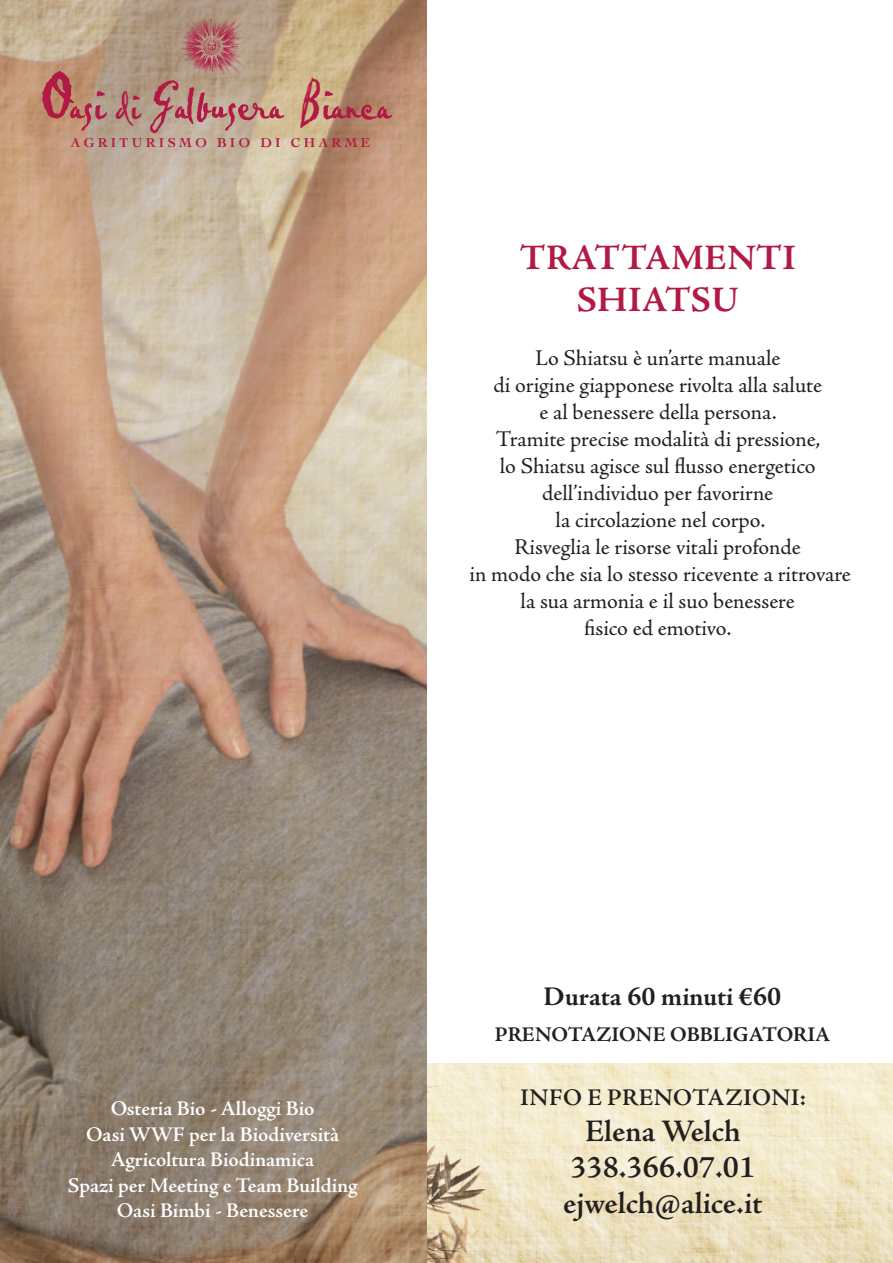
<style>
.page{position:relative;width:893px;height:1263px;background:#fff}
.page>*{position:absolute;margin:0;border:0;box-sizing:border-box;transform-origin:0 0}
.t1{font:55.65px "Pablo";color:#b21944}
.t2{font:700 36px/42px "Adobe Jenson Pro";letter-spacing:.015em;color:#b21944;text-align:center}
.t3{font:600 31.5px "Adobe Jenson Pro";letter-spacing:-.005em;color:#231f20}
.t4{font:700 27px "Adobe Jenson Pro";color:#231f20}
.t5{font:600 24px "Adobe Jenson Pro";letter-spacing:.015em;color:#231f20}
.t6{font:22.5px/27px "Adobe Jenson Pro";letter-spacing:-.005em;color:#231f20;text-align:center}
.t7{font:600 21px "Adobe Jenson Pro";letter-spacing:-.005em;color:#fff}
.t8{font:700 21px "Adobe Jenson Pro";color:#231f20}
.t9{font:700 13.5px "Cochin";letter-spacing:.25em;color:#b21944}
.s1{font-size:69.45px}
.s2{font-size:46.35px}
.s3{font-size:56.25px}
</style>
<div class="page">
<img style="left:0;top:0;width:426px;height:1263px">
<img style="left:427px;top:1063px;width:466px;height:200px">
<img style="left:180px;top:16px;width:65px;height:63px">
<h1 class="t1" style="left:38px;top:68px;width:353px"><span class="s1">O</span>asi <span class="s2">di</span> Galbusera <span class="s3">B</span>ianca</h1>
<p class="t9" style="left:71px;top:134px;width:301px">AGRITURISMO BIO DI CHARME</p>
<p class="t2" style="left:520px;top:237px;width:277px">TRATTAMENTI<br>SHIATSU</p>
<p class="t6" style="left:535px;top:345px;width:247px">Lo Shiatsu è un’arte manuale</p>
<p class="t6" style="left:493px;top:372px;width:330px">di origine giapponese rivolta alla salute</p>
<p class="t6" style="left:539px;top:399px;width:239px">e al benessere della persona.</p>
<p class="t6" style="left:496px;top:426px;width:326px">Tramite precise modalità di pressione, lo Shiatsu agisce sul flusso energetico dell’individuo per favorirne</p>
<p class="t6" style="left:556px;top:507px;width:211px">la circolazione nel corpo.</p>
<p class="t6" style="left:515px;top:534px;width:288px">Risveglia le risorse vitali profonde</p>
<p class="t6" style="left:469px;top:561px;width:383px">in modo che sia lo stesso ricevente a ritrovare la sua armonia e il suo benessere</p>
<p class="t6" style="left:584px;top:615px;width:149px">fisico ed emotivo.</p>
<p class="t7" style="left:111px;top:1097px;width:205px">Osteria Bio - Alloggi Bio</p>
<p class="t7" style="left:86px;top:1122px;width:255px">Oasi WWF per la Biodiversità</p>
<p class="t7" style="left:111px;top:1148px;width:205px">Agricoltura Biodinamica</p>
<p class="t7" style="left:68px;top:1173px;width:291px">Spazi per Meeting e Team Building</p>
<p class="t7" style="left:117px;top:1199px;width:193px">Oasi Bimbi - Benessere</p>
<p class="t4" style="left:544px;top:981px;width:239px">Durata 60 minuti €60</p>
<p class="t8" style="left:495px;top:1022px;width:337px">PRENOTAZIONE OBBLIGATORIA</p>
<p class="t5" style="left:520px;top:1084px;width:287px">INFO E PRENOTAZIONI:</p>
<p class="t3" style="left:585px;top:1113px;width:157px">Elena Welch</p>
<p class="t3" style="left:570px;top:1149px;width:186px">338.366.07.01</p>
<p class="t3" style="left:563px;top:1185px;width:201px">ejwelch@alice.it</p>
</div>
